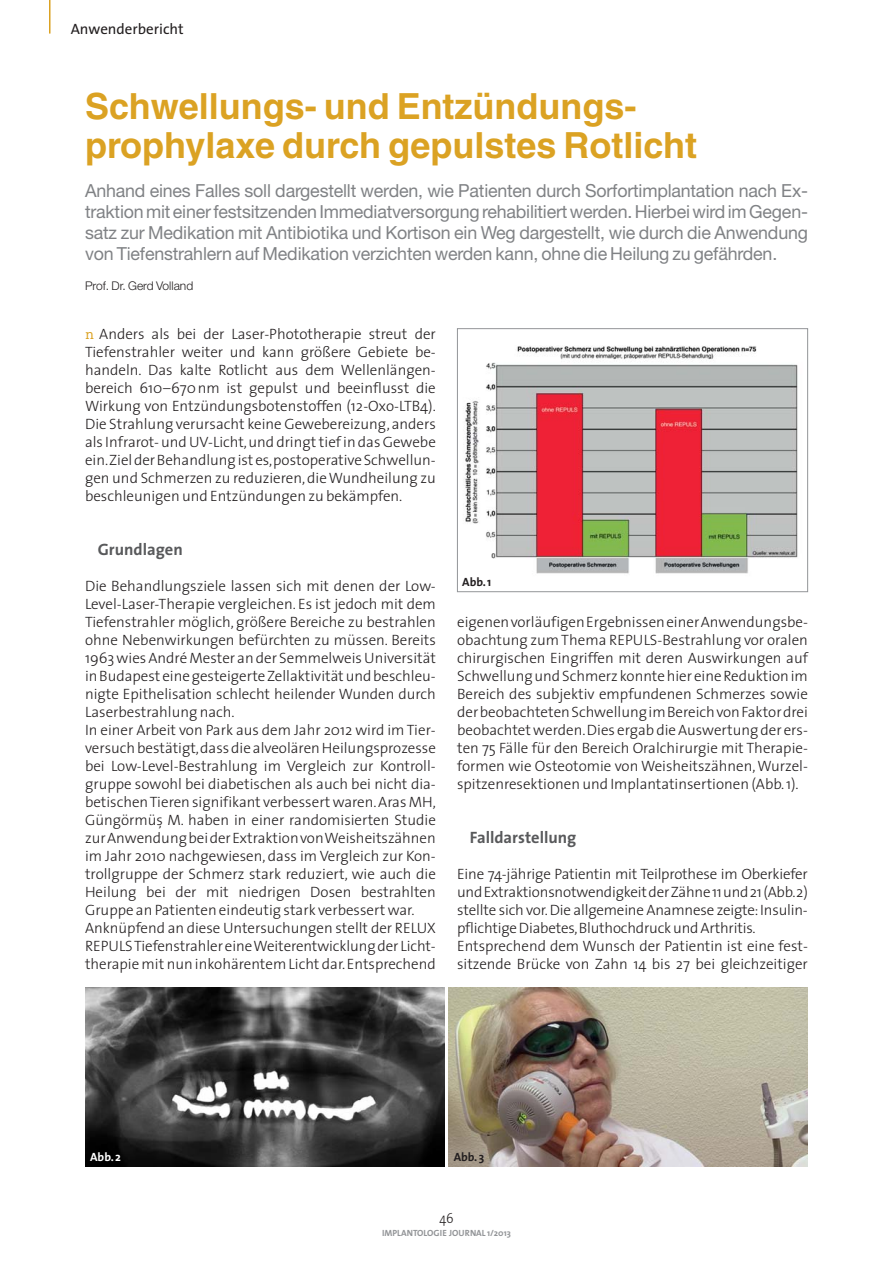
<style>
.page{position:relative;width:893px;height:1263px;background:#fff}
.page>*{position:absolute;margin:0;border:0;box-sizing:border-box;transform-origin:0 0}
.t1{font:700 36px/39px "Helvetica";color:#dba223}
.t2{font:18px/21px "Helvetica Neue";letter-spacing:-.01em;color:#808285;text-align:justify}
.t3{font:700 16.5px "The Sans";color:#58595b}
.t4{font:300 15px/18px "The Sans";color:#231f20;text-align:justify}
.t5{font:15px "The Sans";color:#231f20}
.t6{font:300 14.25px "The Sans";color:#231f20;scale:.9 1}
.t7{font:300 12px "Helvetica Neue";color:#231f20}
.t8{font:700 12px "The Sans";color:#231f20}
.t9{font:700 12px "The Sans";color:#fff}
.t10{font:700 9px "The Sans";color:#939598}
.s1{font-family:"Courier";font-weight:400;color:#dba223}
</style>
<div class="page">
<hr style="left:49px;top:0;width:2px;height:34px;background:#dba223">
<img style="left:463px;top:345px;width:335px;height:229px">
<div style="left:457px;top:328px;width:351px;height:264px;border:1px solid #939598"></div>
<img style="left:85px;top:988px;width:359px;height:178px">
<img style="left:449px;top:988px;width:359px;height:178px">
<p class="t5" style="left:71px;top:23px;width:114px">Anwenderbericht</p>
<h1 class="t1" style="left:85px;top:91px;width:614px">Schwellungs- und Entzündungs - prophylaxe durch gepulstes Rotlicht</h1>
<p class="t2" style="left:85px;top:182px;width:724px">Anhand eines Falles soll dargestellt werden, wie Patienten durch Sorfortimplantation nach Ex - traktion mit einer festsitzenden Immediatversorgung rehabilitiert werden. Hierbei wird im Gegen&shy;satz zur Medikation mit Antibiotika und Kortison ein Weg dargestellt, wie durch die Anwendung von Tiefenstrahlern auf Medikation verzichten werden kann, ohne die Heilung zu gefährden.</p>
<p class="t7" style="left:85px;top:279px;width:110px">Prof. Dr. Gerd Volland</p>
<p class="t4" style="left:85px;top:326px;width:352px"><span class="s1">n</span> Anders als bei der Laser-Phototherapie streut der Tiefenstrahler weiter und kann größere Gebiete be - handeln. Das kalte Rotlicht aus dem Wellenlängen - bereich 610–670 nm ist gepulst und beeinflusst die Wirkung von Entzündungsbotenstoffen (12-Oxo-LTB4).<br>Die Strahlung verursacht keine Gewebereizung, anders als Infrarot- und UV-Licht, und dringt tief in das Gewebe ein. Ziel der Behandlung ist es, postoperative Schwellun&shy;gen und Schmerzen zu reduzieren, die Wundheilung zu beschleunigen und Entzündungen zu bekämpfen.</p>
<p class="t3" style="left:98px;top:540px;width:87px">Grundlagen</p>
<p class="t4" style="left:85px;top:578px;width:352px;text-align:left">Die Behandlungsziele lassen sich mit denen der Low-Level-Laser-Therapie vergleichen. Es ist jedoch mit dem Tiefenstrahler möglich, größere Bereiche zu bestrahlen ohne Nebenwirkungen befürchten zu müssen. Bereits 1963 wies André Mester an der Semmelweis Universität in Budapest eine gesteigerte Zellaktivität und beschleu&shy;nigte Epithelisation schlecht heilender Wunden durch Laserbestrahlung nach.<br>In einer Arbeit von Park aus dem Jahr 2012 wird im Tier&shy;versuch bestätigt, dass die alveolären Heilungsprozesse bei Low-Level-Bestrahlung im Vergleich zur Kontroll&shy;gruppe sowohl bei diabetischen als auch bei nicht dia&shy;betischen Tieren signifikant verbessert waren. Aras MH, Güngörmüs¸ M. haben in einer randomisierten Studie zur Anwendung bei der Extraktion von Weisheitszähnen im Jahr 2010 nachgewiesen, dass im Vergleich zur Kon&shy;trollgruppe der Schmerz stark reduziert, wie auch die Heilung bei der mit niedrigen Dosen bestrahlten Gruppe an Patienten eindeutig stark verbessert war.<br>Anknüpfend an diese Untersuchungen stellt der RELUX REPULSTiefenstrahler eine Weiterentwicklung der Licht&shy;therapie mit nun inkohärentem Licht dar. Entsprechend</p>
<p class="t8" style="left:462px;top:576px;width:31px">Abb. 1</p>
<p class="t4" style="left:457px;top:614px;width:352px">eigenen vorläufigen Ergebnissen einer Anwendungsbe&shy;obachtung zum Thema REPULS-Bestrahlung vor oralen chirurgischen Eingriffen mit deren Auswirkungen auf Schwellung und Schmerz konnte hier eine Reduktion im Bereich des subjektiv empfundenen Schmerzes sowie der beobachteten Schwellung im Bereich von Faktor drei beobachtet werden. Dies ergab die Auswertung der ers - ten 75 Fälle für den Bereich Oralchirurgie mit Therapie&shy;formen wie Osteotomie von Weisheitszähnen, Wurzel&shy;spitzenresektionen und Implantatinsertionen (Abb. 1).</p>
<p class="t3" style="left:470px;top:828px;width:108px">Falldarstellung</p>
<p class="t4" style="left:457px;top:866px;width:352px;text-align:left">Eine 74-jährige Patientin mit Teilprothese im Oberkiefer und Extraktionsnotwendigkeit der Zähne 11 und 21 (Abb. 2) stellte sich vor. Die allgemeine Anamnese zeigte: Insulin&shy;pflichtige Diabetes, Bluthochdruck und Arthritis.<br>Entsprechend dem Wunsch der Patientin ist eine fest - sitzende Brücke von Zahn 14 bis 27 bei gleichzeitiger</p>
<p class="t9" style="left:90px;top:1150px;width:32px">Abb. 2</p>
<p class="t8" style="left:454px;top:1150px;width:32px">Abb. 3</p>
<p class="t6" style="left:439px;top:1212px;width:17px">46</p>
<p class="t10" style="left:382px;top:1228px;width:130px">IMPLANTOLOGIE JOURNAL 1/2013</p>
</div>
